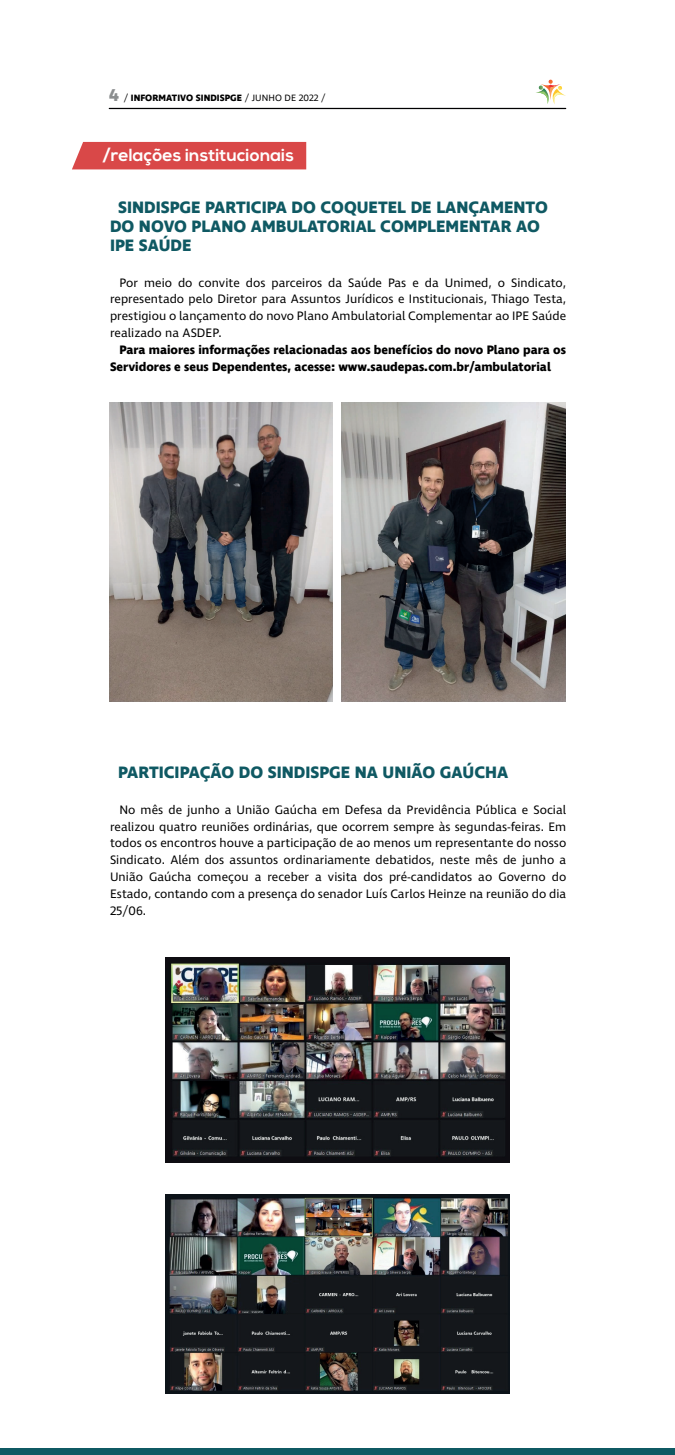
<style>
.page{position:relative;width:675px;height:1455px;background:#fff}
.page>*{position:absolute;margin:0;border:0;box-sizing:border-box;transform-origin:0 0}
.t1{font:700 17.5px "Nexa";letter-spacing:.005em;color:#fff}
.t2{font:700 16.88px/18.8px "Ingra";color:#0f5963}
.t3{font:12.5px/16.9px "Ingra";letter-spacing:.005em;color:#000001;text-align:justify}
.t4{font:700 12.5px/16.9px "Ingra";color:#000001}
.t5{font:700 9.38px "Ingra";letter-spacing:.005em;color:#000001}
.s1{font-size:17.5px;color:#8b8e8f}
.s2{font-weight:400}
</style>
<div class="page">
<svg style="left:536px;top:80px;width:30px;height:24px"></svg>
<hr style="left:109px;top:108px;width:457px;height:1px;background:#000001">
<div style="left:0;top:1448px;width:675px;height:6px;background:#0f5963"></div>
<div style="left:72px;top:142px;width:234px;height:27px;background:#d94848"></div>
<img style="left:109px;top:403px;width:224px;height:298px">
<img style="left:342px;top:402px;width:224px;height:299px">
<img style="left:166px;top:1194px;width:343px;height:199px">
<img style="left:166px;top:958px;width:343px;height:204px">
<p class="t5" style="left:109px;top:92px;width:218px"><span class="s1">4</span> <span class="s2">/</span> INFORMATIVO SINDISPGE <span class="s2">/ JUNHO DE 2022 /</span></p>
<h1 class="t1" style="left:103px;top:145px;width:193px">/relações institucionais</h1>
<h2 class="t2" style="left:110px;top:199px;width:440px;text-indent:8px">SINDISPGE PARTICIPA DO COQUETEL DE LANÇAMENTO<br>DO NOVO PLANO AMBULATORIAL COMPLEMENTAR AO<br>IPE SAÚDE</h2>
<p class="t3" style="left:110px;top:274px;width:458px;text-indent:9px">Por meio do convite dos parceiros da Saúde Pas e da Unimed, o Sindicato, representado pelo Diretor para Assuntos Jurídicos e Institucionais, Thiago Testa, prestigiou o lançamento do novo Plano Ambulatorial Complementar ao IPE Saúde realizado na ASDEP.</p>
<p class="t4" style="left:110px;top:342px;width:458px;text-indent:9px">Para maiores informações relacionadas aos benefícios do novo Plano para os<br>Servidores e seus Dependentes, acesse: www.saudepas.com.br/ambulatorial</p>
<h2 class="t2" style="left:118px;top:763px;width:392px">PARTICIPAÇÃO DO SINDISPGE NA UNIÃO GAÚCHA</h2>
<p class="t3" style="left:110px;top:801px;width:458px;text-indent:9px">No mês de junho a União Gaúcha em Defesa da Previdência Pública e Social realizou quatro reuniões ordinárias, que ocorrem sempre às segundas-feiras. Em todos os encontros houve a participação de ao menos um representante do nosso Sindicato. Além dos assuntos ordinariamente debatidos, neste mês de junho a União Gaúcha começou a receber a visita dos pré-candidatos ao Governo do Estado, contando com a presença do senador Luís Carlos Heinze na reunião do dia 25/06.</p>
</div>
